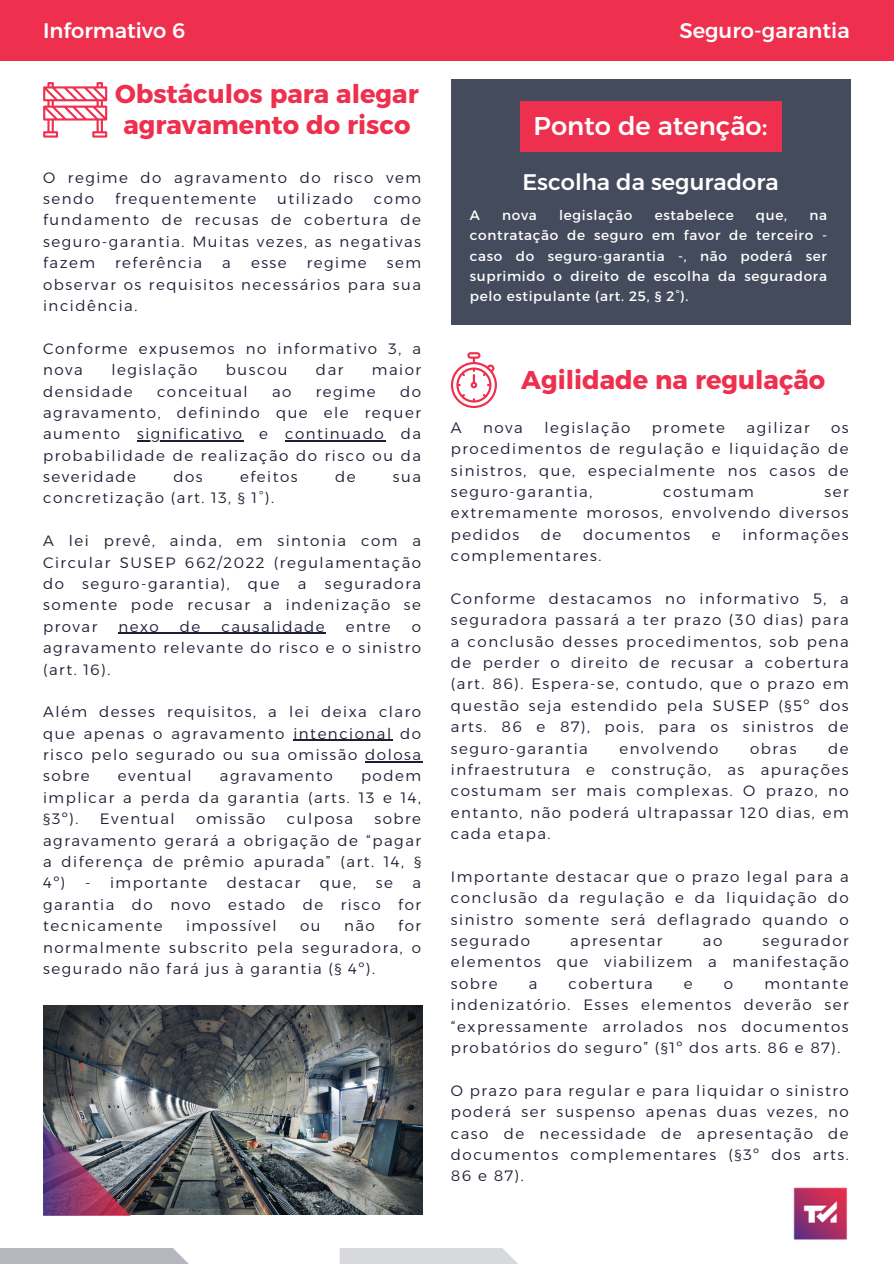
<style>
.page{position:relative;width:894px;height:1264px;background:#fff}
.page>*{position:absolute;margin:0;border:0;box-sizing:border-box;transform-origin:0 0}
.t1{font:700 25.65px/30.3px "Alexandria";color:#ee2f4e;text-align:center}
.t2{font:500 25.65px "Alexandria";color:#fff}
.t3{font:500 22.5px "Alexandria";color:#fff}
.t4{font:500 21px "Alexandria";color:#fff}
.t5{font:300 15px/21.3px "Alexandria";letter-spacing:.1em;color:#1c1e34;text-align:justify}
.t6{font:13.65px/20.2px "Alexandria";letter-spacing:.05em;color:#fff;text-align:justify}
</style>
<div class="page">
<div style="left:0;top:1248px;width:188px;height:15px;background:#b4b7bd"></div>
<div style="left:339px;top:1248px;width:178px;height:15px;background:#d8d9dd"></div>
<div style="left:0;top:0;width:893px;height:61px;background:#ee2f4e"></div>
<div style="left:451px;top:79px;width:399px;height:246px;background:#444b5c"></div>
<div style="left:519px;top:101px;width:262px;height:50px;background:#ee2f4e"></div>
<img style="left:43px;top:1005px;width:379px;height:209px">
<img style="left:43px;top:1125px;width:88px;height:90px">
<svg style="left:43px;top:82px;width:64px;height:55px"></svg>
<hr style="left:137px;top:440px;width:106px;height:1px;background:#1c1e34">
<hr style="left:285px;top:440px;width:100px;height:1px;background:#1c1e34">
<hr style="left:118px;top:633px;width:208px;height:1px;background:#1c1e34">
<hr style="left:293px;top:739px;width:99px;height:2px;background:#1c1e34">
<hr style="left:365px;top:761px;width:57px;height:1px;background:#1c1e34">
<svg style="left:451px;top:352px;width:46px;height:56px"></svg>
<img style="left:793px;top:1187px;width:55px;height:53px">
<p class="t4" style="left:43px;top:18px;width:144px">Informativo 6</p>
<p class="t4" style="left:679px;top:18px;width:172px">Seguro-garantia</p>
<p class="t1" style="left:115px;top:79px;width:305px">Obstáculos para alegar agravamento do risco</p>
<h2 class="t5" style="left:43px;top:167px;width:379px">O regime do agravamento do risco vem sendo</h2>
<h2 class="t5" style="left:115px;top:188px;width:142px">frequentemente</h2>
<h2 class="t5" style="left:277px;top:188px;width:77px">utilizado</h2>
<h2 class="t5" style="left:43px;top:188px;width:379px;text-indent:331px">como fundamento de recusas de cobertura de seguro-garantia. Muitas vezes, as negativas fazem</h2>
<h2 class="t5" style="left:115px;top:252px;width:88px">referência</h2>
<h2 class="t5" style="left:222px;top:252px;width:10px">a</h2>
<h2 class="t5" style="left:251px;top:252px;width:37px">esse</h2>
<h2 class="t5" style="left:307px;top:252px;width:61px">regime</h2>
<h2 class="t5" style="left:43px;top:252px;width:379px;text-indent:343px">sem observar os requisitos necessários para sua incidência.</h2>
<h2 class="t5" style="left:43px;top:338px;width:379px">Conforme expusemos no informativo 3, a nova</h2>
<h2 class="t5" style="left:111px;top:359px;width:87px">legislação</h2>
<h2 class="t5" style="left:226px;top:359px;width:63px">buscou</h2>
<h2 class="t5" style="left:316px;top:359px;width:29px">dar</h2>
<h2 class="t5" style="left:372px;top:359px;width:51px">maior</h2>
<h2 class="t5" style="left:43px;top:380px;width:91px">densidade</h2>
<h2 class="t5" style="left:157px;top:380px;width:92px">conceitual</h2>
<h2 class="t5" style="left:272px;top:380px;width:21px">ao</h2>
<h2 class="t5" style="left:316px;top:380px;width:61px">regime</h2>
<h2 class="t5" style="left:43px;top:380px;width:379px;text-indent:357px">do agravamento, definindo que ele requer aumento</h2>
<p class="t5" style="left:43px;top:423px;width:379px;text-indent:94px">significativo e continuado da probabilidade de realização do risco ou da severidade</p>
<p class="t5" style="left:173px;top:466px;width:31px">dos</p>
<p class="t5" style="left:240px;top:466px;width:59px">efeitos</p>
<p class="t5" style="left:335px;top:466px;width:22px">de</p>
<p class="t5" style="left:393px;top:466px;width:30px">sua</p>
<p class="t5" style="left:43px;top:487px;width:232px">concretização (art. 13, § 1°).</p>
<p class="t5" style="left:43px;top:530px;width:379px">A lei prevê, ainda, em sintonia com a Circular SUSEP 662/2022 (regulamentação do seguro-garantia), que a seguradora somente pode recusar a indenização se provar</p>
<h1 class="t5" style="left:118px;top:615px;width:42px">nexo</h1>
<h1 class="t5" style="left:180px;top:615px;width:22px">de</h1>
<h1 class="t5" style="left:221px;top:615px;width:105px">causalidade</h1>
<h1 class="t5" style="left:346px;top:615px;width:46px">entre</h1>
<h1 class="t5" style="left:43px;top:615px;width:379px;text-indent:368px">o agravamento relevante do risco e o sinistro (art. 16).</h1>
<h1 class="t5" style="left:43px;top:701px;width:379px">Além desses requisitos, a lei deixa claro que apenas o agravamento intencional do risco pelo segurado ou sua omissão</h1>
<p class="t5" style="left:365px;top:744px;width:57px">dolosa</p>
<p class="t5" style="left:43px;top:765px;width:48px">sobre</p>
<p class="t5" style="left:118px;top:765px;width:75px">eventual</p>
<p class="t5" style="left:220px;top:765px;width:114px">agravamento</p>
<p class="t5" style="left:43px;top:765px;width:379px;text-indent:318px">podem implicar a perda da garantia (arts. 13 e 14, §3º).</p>
<p class="t5" style="left:43px;top:808px;width:379px;text-indent:331px">sobre agravamento gerará a obrigação de “pagar a diferença de prêmio apurada” (art. 14, § 4º) -</p>
<p class="t5" style="left:100px;top:808px;width:76px">Eventual</p>
<p class="t5" style="left:196px;top:808px;width:71px">omissão</p>
<p class="t5" style="left:287px;top:808px;width:68px">culposa</p>
<p class="t5" style="left:110px;top:872px;width:99px">importante</p>
<p class="t5" style="left:227px;top:872px;width:75px">destacar</p>
<p class="t5" style="left:320px;top:872px;width:38px">que,</p>
<p class="t5" style="left:375px;top:872px;width:19px">se</p>
<p class="t5" style="left:43px;top:872px;width:379px;text-indent:369px">a garantia do novo estado de risco for tecnicamente</p>
<p class="t5" style="left:43px;top:915px;width:379px;text-indent:355px">for normalmente subscrito pela seguradora, o segurado não fará jus à garantia (§ 4º).</p>
<p class="t5" style="left:186px;top:915px;width:92px">impossível</p>
<p class="t5" style="left:300px;top:915px;width:22px">ou</p>
<p class="t5" style="left:344px;top:915px;width:32px">não</p>
<p class="t2" style="left:533px;top:110px;width:235px">Ponto de atenção:</p>
<p class="t3" style="left:522px;top:169px;width:258px">Escolha da seguradora</p>
<p class="t6" style="left:469px;top:205px;width:12px">A</p>
<p class="t6" style="left:502px;top:205px;width:36px">nova</p>
<p class="t6" style="left:559px;top:205px;width:75px">legislação</p>
<p class="t6" style="left:654px;top:205px;width:80px">estabelece</p>
<p class="t6" style="left:755px;top:205px;width:33px">que,</p>
<p class="t6" style="left:469px;top:205px;width:358px;text-indent:339px">na contratação de seguro em favor de terceiro - caso do seguro-garantia -, não poderá ser suprimido o direito de escolha da seguradora pelo estipulante (art. 25, § 2°).</p>
<h1 class="t1" style="left:521px;top:364px;width:305px">Agilidade na regulação</h1>
<h1 class="t5" style="left:451px;top:417px;width:12px">A</h1>
<h1 class="t5" style="left:483px;top:417px;width:41px">nova</h1>
<h1 class="t5" style="left:544px;top:417px;width:87px">legislação</h1>
<h1 class="t5" style="left:651px;top:417px;width:75px">promete</h1>
<h1 class="t5" style="left:746px;top:417px;width:64px">agilizar</h1>
<h1 class="t5" style="left:451px;top:417px;width:399px;text-indent:380px">os procedimentos de regulação e liquidação de sinistros, que, especialmente nos casos de seguro-garantia,</h1>
<h1 class="t5" style="left:663px;top:481px;width:92px">costumam</h1>
<h1 class="t5" style="left:451px;top:481px;width:399px;text-indent:373px">ser extremamente morosos, envolvendo diversos pedidos</h1>
<h1 class="t5" style="left:540px;top:523px;width:22px">de</h1>
<h1 class="t5" style="left:583px;top:523px;width:109px">documentos</h1>
<h1 class="t5" style="left:711px;top:523px;width:10px">e</h1>
<h1 class="t5" style="left:742px;top:523px;width:108px">informações</h1>
<h1 class="t5" style="left:451px;top:545px;width:152px">complementares.</h1>
<h2 class="t5" style="left:451px;top:588px;width:399px">Conforme destacamos no informativo 5, a seguradora passará a ter prazo (30 dias) para a conclusão desses procedimentos, sob pena de perder o direito de recusar a cobertura (art. 86). Espera-se, contudo, que o prazo em questão seja estendido pela SUSEP (§5º dos arts. 86 e 87), pois, para os sinistros de seguro-garantia</h2>
<h2 class="t5" style="left:451px;top:737px;width:399px;text-indent:377px">de infraestrutura e construção, as apurações costumam ser mais complexas. O prazo, no entanto, não poderá ultrapassar 120 dias, em cada etapa.</h2>
<p class="t5" style="left:451px;top:865px;width:399px">Importante destacar que o prazo legal para a conclusão da regulação e da liquidação do sinistro somente será deflagrado quando o segurado</p>
<h2 class="t5" style="left:619px;top:737px;width:100px">envolvendo</h2>
<h2 class="t5" style="left:749px;top:737px;width:48px">obras</h2>
<p class="t5" style="left:451px;top:930px;width:399px;text-indent:311px">segurador elementos que viabilizem a manifestação sobre</p>
<p class="t5" style="left:570px;top:930px;width:94px">apresentar</p>
<p class="t5" style="left:702px;top:930px;width:21px">ao</p>
<p class="t5" style="left:528px;top:972px;width:10px">a</p>
<p class="t5" style="left:568px;top:972px;width:85px">cobertura</p>
<p class="t5" style="left:683px;top:972px;width:10px">e</p>
<p class="t5" style="left:723px;top:972px;width:11px">o</p>
<p class="t5" style="left:451px;top:972px;width:399px;text-indent:313px">montante indenizatório. Esses elementos deverão ser “expressamente arrolados nos documentos probatórios do seguro” (§1º dos arts. 86 e 87).</p>
<p class="t5" style="left:451px;top:1079px;width:399px">O prazo para regular e para liquidar o sinistro poderá ser suspenso apenas duas vezes, no caso de necessidade de apresentação de documentos complementares (§3º dos arts.<br>86 e 87).</p>
</div>
